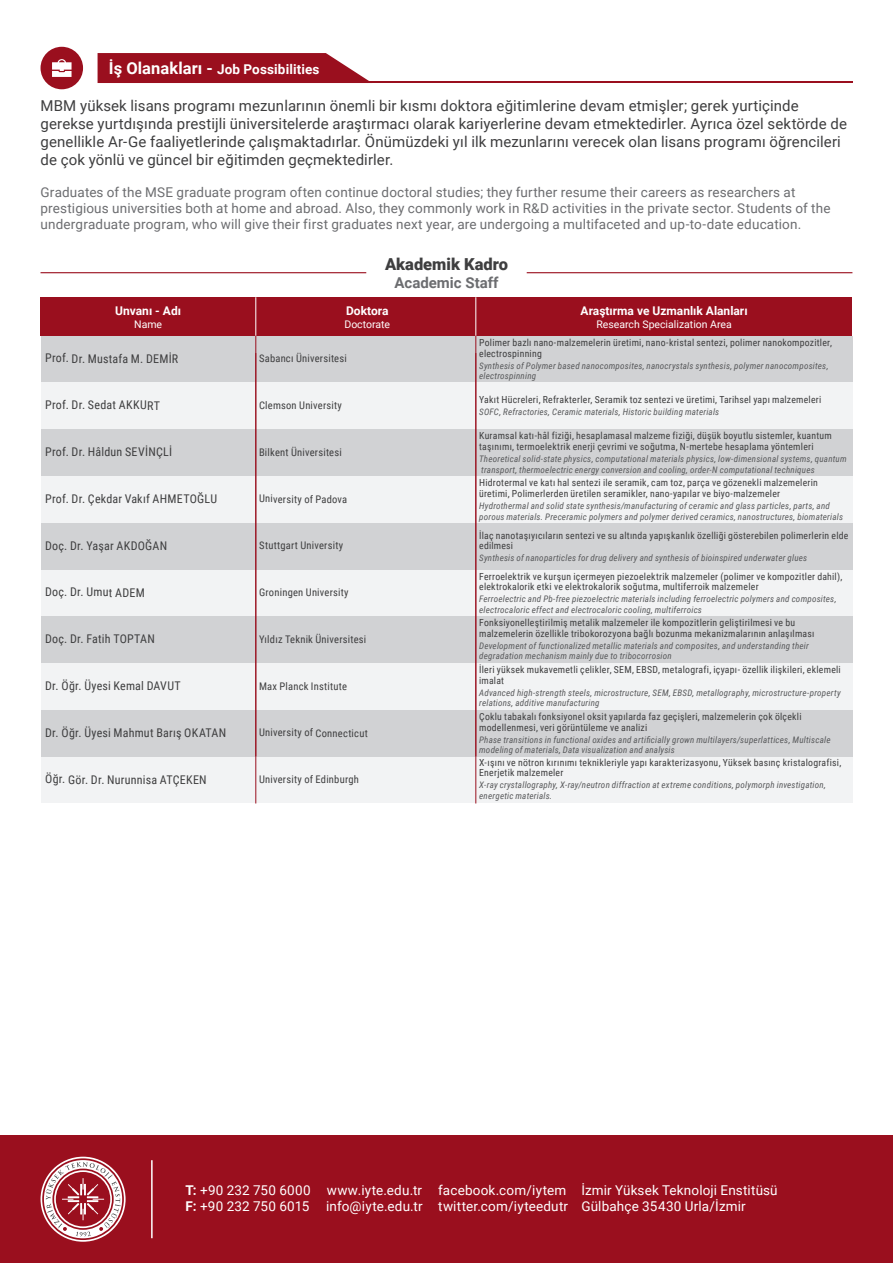
<style>
.page{position:relative;width:893px;height:1263px;background:#fff}
.page>*{position:absolute;margin:0;border:0;box-sizing:border-box;transform-origin:0 0}
.t1{font:900 16.5px "Roboto";color:#3e3e3f}
.t2{font:15px/18px "Roboto";letter-spacing:.01em;color:#3e3e3f}
.t3{font:700 15px "Roboto";color:#6c6d70}
.t4{font:13.5px/16.2px "Roboto";letter-spacing:.01em;color:#6c6d70}
.t5{font:13.5px/16.2px "Roboto";letter-spacing:.015em;color:#fff}
.t6{font:700 13.5px "Roboto";letter-spacing:.01em;color:#fff}
.t7{font:12px "Roboto Condensed";letter-spacing:.015em;color:#3e3e3f}
.t8{font:700 12px "Roboto";color:#fff}
.t9{font:10.5px "Roboto Condensed";letter-spacing:.02em;color:#3e3e3f}
.t10{font:10.5px "Roboto";color:#fff}
.t11{font:9.75px/10.6px "Roboto Condensed";letter-spacing:.025em;color:#3e3e3f}
.t12{font:italic 9px/10.5px "Roboto Condensed";letter-spacing:.025em;color:#57585a}
.s1{font-size:16.5px}
.s2{font-weight:700}
</style>
<div class="page">
<div style="left:41px;top:336px;width:811px;height:46px;background:#d1d2d4"></div>
<div style="left:41px;top:382px;width:811px;height:47px;background:#f2f3f4"></div>
<div style="left:41px;top:429px;width:811px;height:47px;background:#d1d2d4"></div>
<div style="left:41px;top:476px;width:811px;height:47px;background:#f2f3f4"></div>
<div style="left:41px;top:523px;width:811px;height:47px;background:#d1d2d4"></div>
<div style="left:41px;top:570px;width:811px;height:46px;background:#f2f3f4"></div>
<div style="left:41px;top:616px;width:811px;height:47px;background:#d1d2d4"></div>
<div style="left:41px;top:663px;width:811px;height:47px;background:#f2f3f4"></div>
<div style="left:41px;top:710px;width:811px;height:47px;background:#d1d2d4"></div>
<div style="left:41px;top:757px;width:811px;height:46px;background:#f2f3f4"></div>
<hr style="left:255px;top:306px;width:1px;height:450px;background:#9a0f1e">
<hr style="left:475px;top:306px;width:1px;height:450px;background:#9a0f1e">
<hr style="left:255px;top:353px;width:1px;height:450px;background:#9a0f1e">
<hr style="left:475px;top:353px;width:1px;height:450px;background:#9a0f1e">
<hr style="left:527px;top:272px;width:325px;height:1px;background:#9a0f1e">
<hr style="left:41px;top:272px;width:325px;height:1px;background:#9a0f1e">
<div style="left:41px;top:297px;width:811px;height:39px;background:#9a0f1e"></div>
<hr style="left:255px;top:297px;width:1px;height:39px;background:#fff">
<hr style="left:475px;top:297px;width:1px;height:39px;background:#fff">
<div style="left:0;top:1135px;width:893px;height:128px;background:#9a0f1e"></div>
<svg style="left:42px;top:1158px;width:82px;height:82px"></svg>
<hr style="left:151px;top:1160px;width:2px;height:78px;background:#fff">
<div style="left:41px;top:47px;width:42px;height:42px;background:#9a0f1e;border-radius:50%"></div>
<hr style="left:259px;top:82px;width:593px;height:1px;background:#9a0f1e">
<svg style="left:98px;top:53px;width:274px;height:30px;background:#a22330"></svg>
<svg style="left:52px;top:59px;width:20px;height:18px"></svg>
<h3 class="t6" style="left:109px;top:59px;width:212px"><span class="s1">İş Olanakları -</span> Job Possibilities</h3>
<p class="t2" style="left:41px;top:96px;width:808px">MBM yüksek lisans programı mezunlarının önemli bir kısmı doktora eğitimlerine devam etmişler; gerek yurtiçinde gerekse yurtdışında prestijli üniversitelerde araştırmacı olarak kariyerlerine devam etmektedirler. Ayrıca özel sektörde de genellikle Ar-Ge faaliyetlerinde çalışmaktadırlar. Önümüzdeki yıl ilk mezunlarını verecek olan lisans programı öğrencileri de çok yönlü ve güncel bir eğitimden geçmektedirler.</p>
<p class="t4" style="left:41px;top:183px;width:791px">Graduates of the MSE graduate program often continue doctoral studies; they further resume their careers as researchers at prestigious universities both at home and abroad. Also, they commonly work in R&amp;D activities in the private sector. Students of the undergraduate program, who will give their first graduates next year, are undergoing a multifaceted and up-to-date education.</p>
<h3 class="t8" style="left:115px;top:303px;width:67px">Unvanı - Adı</h3>
<p class="t10" style="left:134px;top:317px;width:29px">Name</p>
<h1 class="t1" style="left:385px;top:252px;width:124px">Akademik Kadro</h1>
<h2 class="t3" style="left:394px;top:272px;width:106px">Academic Staff</h2>
<h3 class="t8" style="left:346px;top:303px;width:44px">Doktora</h3>
<p class="t10" style="left:344px;top:317px;width:47px">Doctorate</p>
<h3 class="t8" style="left:581px;top:303px;width:168px">Araştırma ve Uzmanlık Alanları</h3>
<p class="t10" style="left:596px;top:317px;width:137px">Research Specialization Area</p>
<h3 class="t7" style="left:45px;top:350px;width:135px">Prof. Dr. Mustafa M. DEMİR</h3>
<p class="t9" style="left:259px;top:351px;width:89px">Sabancı Üniversitesi</p>
<h3 class="t7" style="left:45px;top:397px;width:116px">Prof. Dr. Sedat AKKURT</h3>
<p class="t9" style="left:259px;top:398px;width:85px">Clemson University</p>
<h3 class="t7" style="left:45px;top:443px;width:129px">Prof. Dr. Hâldun SEVİNÇLİ</h3>
<p class="t9" style="left:259px;top:445px;width:84px">Bilkent Üniversitesi</p>
<h3 class="t7" style="left:45px;top:490px;width:174px">Prof. Dr. Çekdar Vakıf AHMETOĞLU</h3>
<p class="t9" style="left:259px;top:491px;width:90px">University of Padova</p>
<h3 class="t7" style="left:45px;top:537px;width:124px">Doç. Dr. Yaşar AKDOĞAN</h3>
<p class="t9" style="left:259px;top:538px;width:86px">Stuttgart University</p>
<h3 class="t7" style="left:45px;top:584px;width:101px">Doç. Dr. Umut ADEM</h3>
<p class="t9" style="left:259px;top:585px;width:91px">Groningen University</p>
<h3 class="t7" style="left:45px;top:630px;width:111px">Doç. Dr. Fatih TOPTAN</h3>
<p class="t9" style="left:259px;top:632px;width:109px">Yıldız Teknik Üniversitesi</p>
<h3 class="t7" style="left:45px;top:677px;width:137px">Dr. Öğr. Üyesi Kemal DAVUT</h3>
<p class="t9" style="left:259px;top:679px;width:89px">Max Planck Institute</p>
<h3 class="t7" style="left:45px;top:724px;width:183px">Dr. Öğr. Üyesi Mahmut Barış OKATAN</h3>
<p class="t9" style="left:259px;top:725px;width:110px">University of Connecticut</p>
<h3 class="t7" style="left:45px;top:771px;width:163px">Öğr. Gör. Dr. Nurunnisa ATÇEKEN</h3>
<p class="t9" style="left:259px;top:772px;width:101px">University of Edinburgh</p>
<p class="t11" style="left:479px;top:337px;width:354px">Polimer bazlı nano‐malzemelerin üretimi, nano‐kristal sentezi, polimer nanokompozitler, electrospinning</p>
<p class="t12" style="left:479px;top:360px;width:351px">Synthesis of Polymer based nanocomposites, nanocrystals synthesis, polymer nanocomposites, electrospinning</p>
<p class="t11" style="left:479px;top:394px;width:344px">Yakıt Hücreleri, Refrakterler, Seramik toz sentezi ve üretimi, Tarihsel yapı malzemeleri</p>
<p class="t12" style="left:479px;top:406px;width:242px">SOFC, Refractories, Ceramic materials, Historic building materials</p>
<p class="t11" style="left:479px;top:430px;width:354px">Kuramsal katı-hâl fiziği, hesaplamasal malzeme fiziği, düşük boyutlu sistemler, kuantum taşınımı, termoelektrik enerji çevrimi ve soğutma, N-mertebe hesaplama yöntemleri</p>
<p class="t12" style="left:479px;top:453px;width:369px">Theoretical solid-state physics, computational materials physics, low-dimensional systems, quantum transport, thermoelectric energy conversion and cooling, order-N computational techniques</p>
<p class="t11" style="left:479px;top:477px;width:340px">Hidrotermal ve katı hal sentezi ile seramik, cam toz, parça ve gözenekli malzemelerin üretimi, Polimerlerden üretilen seramikler, nano-yapılar ve biyo-malzemeler</p>
<p class="t12" style="left:479px;top:500px;width:365px">Hydrothermal and solid state synthesis/manufacturing of ceramic and glass particles, parts, and porous materials. Preceramic polymers and polymer derived ceramics, nanostructures, biomaterials</p>
<p class="t11" style="left:479px;top:529px;width:371px">İlaç nanotaşıyıcıların sentezi ve su altında yapışkanlık özelliği gösterebilen polimerlerin elde edilmesi</p>
<p class="t12" style="left:479px;top:552px;width:330px">Synthesis of nanoparticles for drug delivery and synthesis of bioinspired underwater glues</p>
<p class="t11" style="left:479px;top:570px;width:365px">Ferroelektrik ve kurşun içermeyen piezoelektrik malzemeler (polimer ve kompozitler dahil), elektrokalorik etki ve elektrokalorik soğutma, multiferroik malzemeler</p>
<p class="t12" style="left:479px;top:593px;width:359px">Ferroelectric and Pb-free piezoelectric materials including ferroelectric polymers and composites, electrocaloric effect and electrocaloric cooling, multiferroics</p>
<p class="t11" style="left:479px;top:617px;width:337px">Fonksiyonelleştirilmiş metalik malzemeler ile kompozitlerin geliştirilmesi ve bu malzemelerin özellikle tribokorozyona bağlı bozunma mekanizmalarının anlaşılması</p>
<p class="t12" style="left:479px;top:640px;width:331px">Development of functionalized metallic materials and composites, and understanding their degradation mechanism mainly due to tribocorrosion</p>
<p class="t11" style="left:479px;top:664px;width:363px">İleri yüksek mukavemetli çelikler, SEM, EBSD, metalografi, içyapı- özellik ilişkileri, eklemeli imalat</p>
<p class="t12" style="left:479px;top:687px;width:363px">Advanced high-strength steels, microstructure, SEM, EBSD, metallography, microstructure-property relations, additive manufacturing</p>
<p class="t11" style="left:479px;top:711px;width:324px">Çoklu tabakalı fonksiyonel oksit yapılarda faz geçişleri, malzemelerin çok ölçekli modellenmesi, veri görüntüleme ve analizi</p>
<p class="t12" style="left:479px;top:734px;width:353px">Phase transitions in functional oxides and artificially grown multilayers/superlattices, Multiscale modeling of materials, Data visualization and analysis</p>
<p class="t11" style="left:479px;top:756px;width:364px">X-ışını ve nötron kırınımı teknikleriyle yapı karakterizasyonu, Yüksek basınç kristalografisi,<br>Enerjetik malzemeler</p>
<p class="t12" style="left:479px;top:779px;width:348px">X-ray crystallography, X-ray/neutron diffraction at extreme conditions, polymorph investigation, energetic materials.</p>
<h3 class="t5" style="left:326px;top:1181px;width:98px">www.iyte.edu.tr info@iyte.edu.tr</h3>
<h3 class="t5" style="left:581px;top:1182px;width:198px">İzmir Yüksek Teknoloji Enstitüsü<br>Gülbahçe 35430 Urla/İzmir</h3>
<h3 class="t5" style="left:186px;top:1181px;width:127px"><span class="s2">T:</span> +90 232 750 6000<br><span class="s2">F:</span> +90 232 750 6015</h3>
<h3 class="t5" style="left:438px;top:1181px;width:131px">facebook.com/iytem twitter.com/iyteedutr</h3>
</div>
